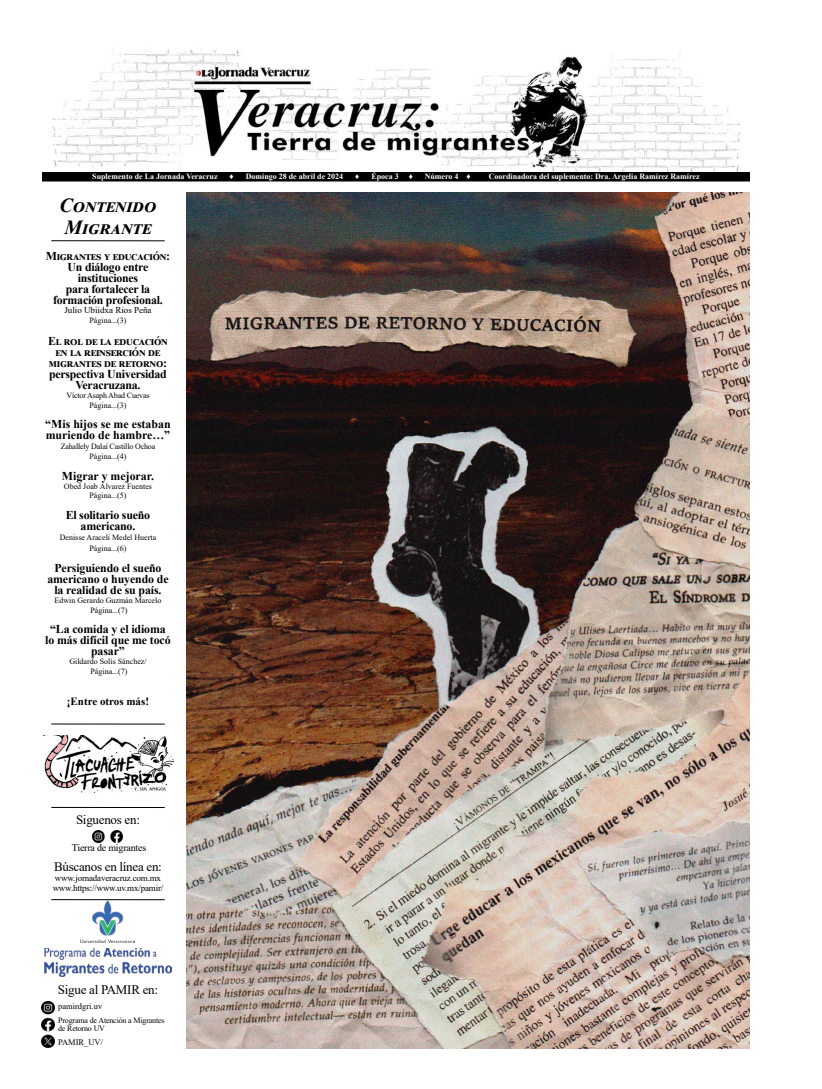
<style>
.page{position:relative;width:822px;height:1089px;background:#fff}
.page>*{position:absolute;margin:0;border:0;box-sizing:border-box;transform-origin:0 0}
.t1{font:italic 700 20px/22px "Times New Roman";letter-spacing:.02em;color:#000}
.t2{font:13px "Times New Roman";letter-spacing:-.02em;color:#000}
.t3{font:700 12px/11px "Times New Roman";letter-spacing:-.01em;color:#000;text-align:center}
.t4{font:700 11px "Times New Roman";color:#000}
.t5{font:10px "Times New Roman";letter-spacing:-.02em;color:#000}
.t6{font:9px/10px "Times New Roman";letter-spacing:-.02em;color:#000}
.t7{font:9px "Times New Roman";color:#000}
.t8{font:8.5px "Times New Roman";color:#000}
.t9{font:8px/10px "Times New Roman";color:#000;text-align:center}
.t10{font:700 8px "Times New Roman";color:#fff}
.t11{font:8px/10px "Times New Roman";letter-spacing:-.02em;color:#000;text-align:center}
</style>
<div class="page">
<div style="left:42px;top:172px;width:708px;height:9px;background:#000"></div>
<div style="left:42px;top:171px;width:708px;height:11px;border:1px solid #000"></div>
<img style="left:45px;top:948px;width:126px;height:28px">
<img style="left:81px;top:901px;width:53px;height:42px">
<hr style="left:51px;top:240px;width:114px;height:1px;background:#000">
<hr style="left:51px;top:899px;width:114px;height:1px;background:#000">
<hr style="left:51px;top:807px;width:114px;height:1px;background:#000">
<img style="left:52px;top:49px;width:689px;height:122px">
<img style="left:43px;top:735px;width:130px;height:58px">
<hr style="left:51px;top:724px;width:114px;height:1px;background:#000">
<img style="left:186px;top:193px;width:564px;height:855px">
<img style="left:92px;top:830px;width:31px;height:12px">
<img style="left:42px;top:1001px;width:13px;height:46px">
<p class="t10" style="left:92px;top:170px;width:127px">Suplemento de La Jornada Veracruz</p>
<p class="t10" style="left:230px;top:170px;width:6px">♦</p>
<p class="t10" style="left:246px;top:170px;width:99px">Domingo 28 de abril de 2024</p>
<p class="t10" style="left:355px;top:170px;width:6px">♦</p>
<p class="t10" style="left:371px;top:170px;width:29px">Época 3</p>
<p class="t10" style="left:409px;top:170px;width:6px">♦</p>
<p class="t10" style="left:425px;top:170px;width:47px">Número 4 ♦</p>
<p class="t10" style="left:489px;top:170px;width:213px">Coordinadora del suplemento: Dra. Argelia Ramírez Ramírez</p>
<h1 class="t1" style="left:59px;top:194px;width:99px">Contenido<br>Migrante</h1>
<p class="t3" style="left:46px;top:250px;width:126px">Migrantes y educación:<br>Un diálogo entre instituciones<br>para fortalecer la formación profesional.</p>
<p class="t7" style="left:64px;top:304px;width:89px">Julio Ubiidxa Rios Peña</p>
<p class="t9" style="left:89px;top:315px;width:39px">Página...(3)</p>
<p class="t3" style="left:48px;top:335px;width:121px">El rol de la educación en la reinserción de migrantes de retorno: perspectiva Universidad<br>Veracruzana.</p>
<p class="t11" style="left:66px;top:390px;width:85px">Víctor Asaph Abad Cuevas<br>Página...(3)</p>
<p class="t3" style="left:45px;top:418px;width:127px;text-align:left">“Mis hijos se me estaban muriendo de hambre…”</p>
<p class="t11" style="left:61px;top:441px;width:96px">Zahallely Dalaí Castillo Ochoa<br>Página...(4)</p>
<p class="t3" style="left:62px;top:470px;width:94px">Migrar y mejorar.</p>
<p class="t9" style="left:64px;top:482px;width:90px;line-height:9px">Obed Joab Álvarez Fuentes<br>Página...(5)</p>
<p class="t3" style="left:66px;top:509px;width:86px">El solitario sueño americano.</p>
<p class="t9" style="left:60px;top:532px;width:98px;line-height:11px">Denisse Araceli Medel Huerta<br>Página...(6)</p>
<p class="t3" style="left:47px;top:562px;width:123px">Persiguiendo el sueño americano o huyendo de la realidad de su país.</p>
<p class="t9" style="left:55px;top:595px;width:108px">Edwin Gerardo Guzmán Marcelo<br>Página...(7)</p>
<p class="t3" style="left:45px;top:623px;width:127px">“La comida y el idioma lo más difícil que me tocó pasar”</p>
<p class="t9" style="left:69px;top:656px;width:79px">Gildardo Solís Sánchez/<br>Página...(7)</p>
<p class="t4" style="left:67px;top:693px;width:84px">¡Entre otros más!</p>
<p class="t2" style="left:76px;top:810px;width:65px">Siguenos en:</p>
<p class="t5" style="left:72px;top:841px;width:76px">Tierra de migrantes</p>
<p class="t2" style="left:54px;top:858px;width:109px">Búscanos en línea en:</p>
<p class="t6" style="left:53px;top:873px;width:112px">www.jornadaveracruz.com.mx www.https://www.uv.mx/pamir/</p>
<p class="t2" style="left:58px;top:981px;width:102px">Sigue al PAMIR en:</p>
<p class="t8" style="left:58px;top:1000px;width:46px">pamirdgri.uv</p>
<p class="t11" style="left:58px;top:1016px;width:108px;line-height:8px;text-align:left">Programa de Atención a Migrantes de Retorno UV</p>
<p class="t8" style="left:58px;top:1036px;width:47px">PAMIR_UV/</p>
</div>
